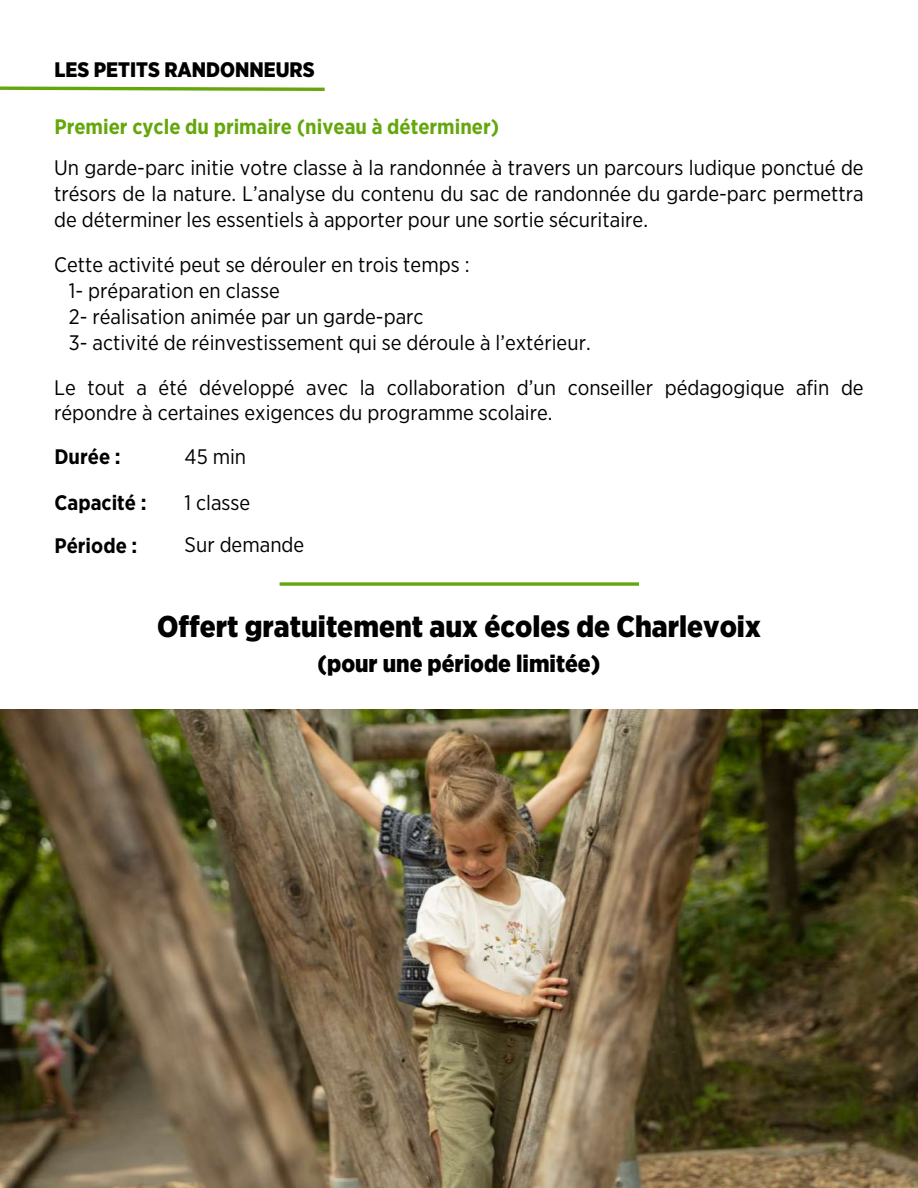
<style>
.page{position:relative;width:918px;height:1188px;background:#fff}
.page>*{position:absolute;margin:0;border:0;box-sizing:border-box;transform-origin:0 0}
.t1{font:900 30px "Gotham Narrow";color:#000}
.t2{font:900 24px "Gotham Narrow";color:#000}
.t3{font:21px/25.8px "Gotham Narrow";color:#000}
.t4{font:700 21px "Gotham Narrow";color:#64a70b}
.t5{font:700 21px/46px "Gotham Narrow";color:#000}
.t6{font:900 21px "Gotham Narrow";color:#000}
</style>
<div class="page">
<svg style="left:0;top:86px;width:325px;height:5px"></svg>
<img style="left:0;top:709px;width:918px;height:479px">
<svg style="left:280px;top:582px;width:359px;height:4px"></svg>
<p class="t6" style="left:55px;top:57px;width:262px">LES PETITS RANDONNEURS</p>
<p class="t4" style="left:55px;top:114px;width:446px">Premier cycle du primaire (niveau à déterminer)</p>
<p class="t3" style="left:54px;top:155px;width:811px;text-align:justify">Un garde-parc initie votre classe à la randonnée à travers un parcours ludique ponctué de trésors de la nature. L’analyse du contenu du sac de randonnée du garde-parc permettra de déterminer les essentiels à apporter pour une sortie sécuritaire.</p>
<p class="t3" style="left:69px;top:251px;width:523px;text-indent:-15px">Cette activité peut se dérouler en trois temps :<br>1- préparation en classe<br>2- réalisation animée par un garde-parc<br>3- activité de réinvestissement qui se déroule à l’extérieur.</p>
<p class="t3" style="left:54px;top:374px;width:811px">Le tout a été développé avec la collaboration d’un conseiller pédagogique afin de répondre à certaines exigences du programme scolaire.</p>
<p class="t5" style="left:55px;top:434px;width:94px">Durée :<br>Capacité :</p>
<p class="t5" style="left:55px;top:522px;width:84px">Période :</p>
<p class="t3" style="left:185px;top:434px;width:67px;line-height:46px">45 min<br>1 classe</p>
<p class="t3" style="left:185px;top:531px;width:121px">Sur demande</p>
<h1 class="t1" style="left:157px;top:608px;width:605px">Offert gratuitement aux écoles de Charlevoix</h1>
<p class="t2" style="left:318px;top:649px;width:284px">(pour une période limitée)</p>
</div>
